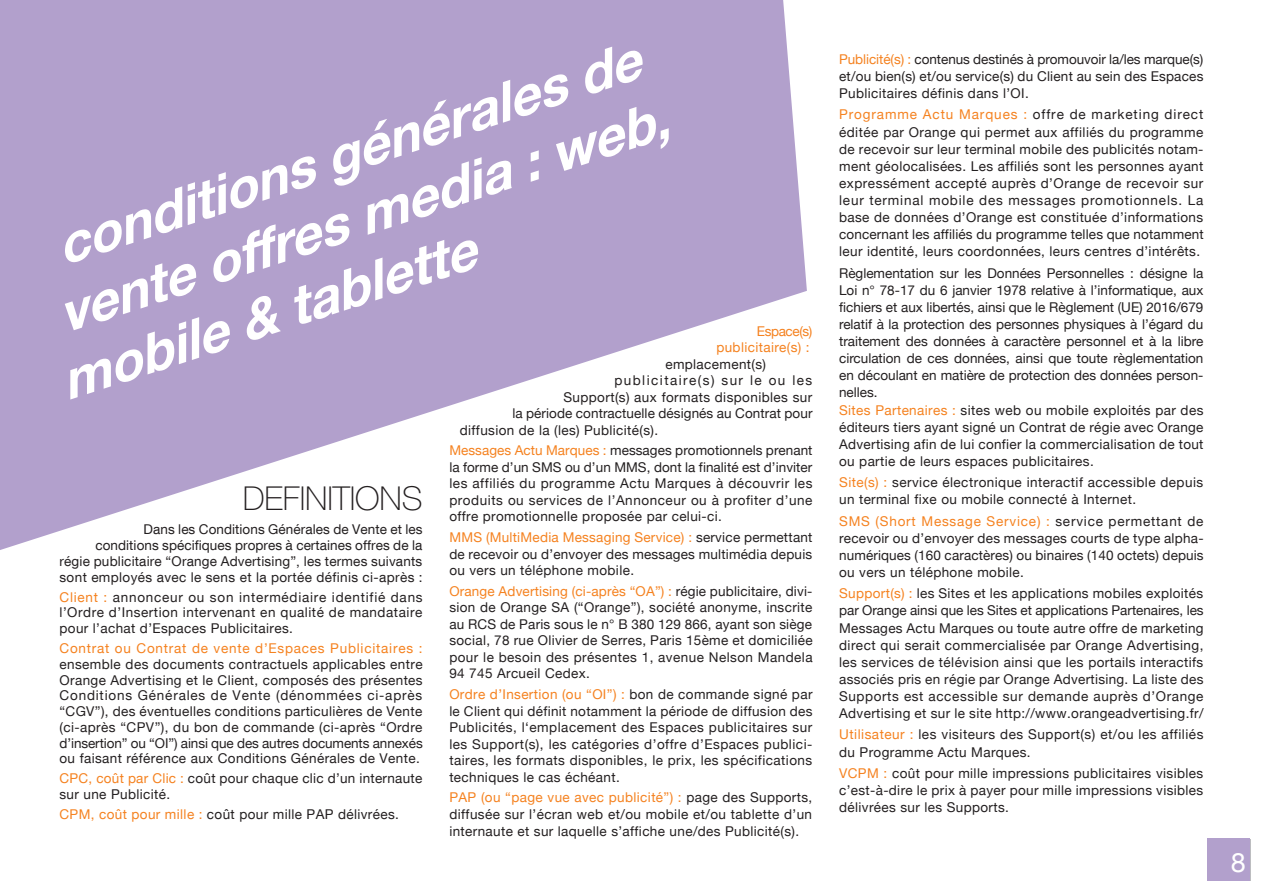
<style>
.page{position:relative;width:1263px;height:893px;background:#fff}
.page>*{position:absolute;margin:0;border:0;box-sizing:border-box;transform-origin:0 0}
.t1{font:italic 700 54px "Helvetica Neue";color:#fff}
.t2{font:100 33px "Helvetica Neue LT Std";letter-spacing:-.005em;color:#231f20}
.t3{font:27px "Helvetica Neue";color:#fff}
.t4{font:13.5px/17.1px "Helvetica Neue";letter-spacing:.03em;color:#231f20;text-align:justify}
.t5{font:13.5px/17.1px "Helvetica Neue";color:#231f20}
.t6{font:13.5px/15.8px "Helvetica Neue";letter-spacing:.015em;color:#231f20;text-align:right}
.t7{font:13.5px "Helvetica Neue";letter-spacing:.06em;color:#f58220}
.t8{font:13.5px "Helvetica Neue";letter-spacing:.005em;color:#231f20}
.t9{font:13.5px "Helvetica Neue";letter-spacing:.11em;color:#231f20}
.t10{font:13.5px "Helvetica Neue";letter-spacing:.03em;color:#f58220}
.s1{color:#fff}
.s2{color:#f58220}
</style>
<div class="page">
<svg style="left:0;top:0;width:807px;height:550px;fill:#b2a0cc"></svg>
<div style="left:1208px;top:838px;width:42px;height:42px;background:#b2a0cc"></div>
<h1 class="t1" style="left:47px;top:215px;width:612px;rotate:-18deg">conditions générales de</h1>
<h1 class="t1" style="left:48px;top:283px;width:640px;rotate:-18deg">vente offres media : web,</h1>
<h1 class="t1" style="left:51px;top:350px;width:435px;rotate:-18deg">mobile &amp; tablette</h1>
<p class="t7" style="left:757px;top:323px;width:57px">Espace(s)</p>
<p class="t10" style="left:716px;top:339px;width:95px">publicitaire(s)<span class="s1">.</span>:</p>
<p class="t4" style="left:665px;top:355px;width:102px">emplacement(s)</p>
<p class="t9" style="left:614px;top:372px;width:199px">publicitaire(s) sur le ou les</p>
<p class="t4" style="left:563px;top:388px;width:250px">Support(s) aux formats disponibles sur</p>
<p class="t8" style="left:512px;top:405px;width:302px">la période contractuelle désignés au Contrat pour</p>
<p class="t4" style="left:460px;top:421px;width:200px">diffusion de la (les) Publicité(s).</p>
<p class="t4" style="left:449px;top:442px;width:365px;line-height:16.5px"><span class="s2">Messages Actu Marques :</span> messages promotionnels prenant la forme d’un SMS ou d’un MMS, dont la finalité est d’inviter les affiliés du programme Actu Marques à découvrir les produits ou services de l’Annonceur ou à profiter d’une offre promotionnelle proposée par celui-ci.</p>
<p class="t4" style="left:449px;top:529px;width:365px;line-height:16.5px"><span class="s2">MMS (MultiMedia Messaging Service) :</span> service permettant de recevoir ou d’envoyer des messages multimédia depuis ou vers un téléphone mobile.</p>
<p class="t4" style="left:449px;top:583px;width:365px;line-height:16.5px"><span class="s2">Orange Advertising (ci-après “OA”) :</span> régie publicitaire, divi&shy;sion de Orange SA (“Orange”), société anonyme, inscrite au RCS de Paris sous le n° B 380 129 866, ayant son siège social, 78 rue Olivier de Serres, Paris 15ème et domiciliée pour le besoin des présentes 1, avenue Nelson Mandela 94 745 Arcueil Cedex.</p>
<p class="t4" style="left:449px;top:686px;width:365px;line-height:16.5px"><span class="s2">Ordre d’Insertion (ou “OI”) :</span> bon de commande signé par le Client qui définit notamment la période de diffusion des Publicités, l‘emplacement des Espaces publicitaires sur les Support(s), les catégories d’offre d’Espaces publici&shy;taires, les formats disponibles, le prix, les spécifications techniques le cas échéant.</p>
<p class="t4" style="left:449px;top:789px;width:364px"><span class="s2">PAP (ou “page vue avec publicité”) :</span> page des Supports, diffusée sur l’écran web et/ou mobile et/ou tablette d’un internaute et sur laquelle s’affiche une/des Publicité(s).</p>
<h2 class="t2" style="left:243px;top:480px;width:181px">DEFINITIONS</h2>
<p class="t6" style="left:60px;top:521px;width:365px">Dans les Conditions Générales de Vente et les<br>conditions spécifiques propres à certaines offres de la<br>régie publicitaire “Orange Advertising”, les termes suivants sont employés avec le sens et la portée définis ci-après :</p>
<p class="t4" style="left:60px;top:589px;width:365px;line-height:15.8px"><span class="s2">Client :</span> annonceur ou son intermédiaire identifié dans l’Ordre d’Insertion intervenant en qualité de mandataire pour l’achat d’Espaces Publicitaires.</p>
<p class="t7" style="left:60px;top:640px;width:364px">Contrat ou Contrat de vente d’Espaces Publicitaires :</p>
<p class="t4" style="left:60px;top:656px;width:365px;line-height:15.8px">ensemble des documents contractuels applicables entre Orange Advertising et le Client, composés des présentes Conditions Générales de Vente (dénommées ci-après “CGV”), des éventuelles conditions particulières de Vente (ci-après “CPV”), du bon de commande (ci-après “Ordre d’insertion” ou “OI”) ainsi que des autres documents annexés ou faisant référence aux Conditions Générales de Vente.</p>
<p class="t4" style="left:60px;top:771px;width:364px;line-height:15.8px"><span class="s2">CPC, coût par Clic :</span> coût pour chaque clic d’un internaute sur une Publicité.</p>
<p class="t4" style="left:60px;top:806px;width:341px"><span class="s2">CPM, coût pour mille :</span> coût pour mille PAP délivrées.</p>
<p class="t4" style="left:839px;top:50px;width:366px"><span class="s2">Publicité(s) :</span> contenus destinés à promouvoir la/les marque(s) et/ou bien(s) et/ou service(s) du Client au sein des Espaces Publicitaires définis dans l’OI.</p>
<p class="t4" style="left:839px;top:106px;width:366px"><span class="s2">Programme Actu Marques :</span> offre de marketing direct éditée par Orange qui permet aux affiliés du programme de recevoir sur leur terminal mobile des publicités notam&shy;ment géolocalisées. Les affiliés sont les personnes ayant expressément accepté auprès d’Orange de recevoir sur leur terminal mobile des messages promotionnels. La base de données d’Orange est constituée d’informations concernant les affiliés du programme telles que notamment leur identité, leurs coordonnées, leurs centres d’intérêts.</p>
<p class="t5" style="left:839px;top:264px;width:366px">Règlementation sur les Données Personnelles : désigne la Loi n° 78-17 du 6 janvier 1978 relative à l’informatique, aux fichiers et aux libertés, ainsi que le Règlement (UE) 2016/679 relatif à la protection des personnes physiques à l’égard du traitement des données à caractère personnel et à la libre circulation de ces données, ainsi que toute règlementation en découlant en matière de protection des données person&shy;nelles.<br><span class="s2">Sites Partenaires :</span> sites web ou mobile exploités par des éditeurs tiers ayant signé un Contrat de régie avec Orange Advertising afin de lui confier la commercialisation de tout ou partie de leurs espaces publicitaires.</p>
<p class="t4" style="left:839px;top:474px;width:366px"><span class="s2">Site(s) :</span> service électronique interactif accessible depuis un terminal fixe ou mobile connecté à Internet.</p>
<p class="t4" style="left:839px;top:512px;width:366px"><span class="s2">SMS (Short Message Service) :</span> service permettant de recevoir ou d’envoyer des messages courts de type alpha&shy;numériques (160 caractères) ou binaires (140 octets) depuis ou vers un téléphone mobile.</p>
<p class="t4" style="left:839px;top:585px;width:366px"><span class="s2">Support(s) :</span> les Sites et les applications mobiles exploités par Orange ainsi que les Sites et applications Partenaires, les Messages Actu Marques ou toute autre offre de marketing direct qui serait commercialisée par Orange Advertising, les services de télévision ainsi que les portails interactifs associés pris en régie par Orange Advertising. La liste des Supports est accessible sur demande auprès d’Orange Advertising et sur le site http://www.orangeadvertising.fr/</p>
<p class="t4" style="left:839px;top:726px;width:366px"><span class="s2">Utilisateur :</span> les visiteurs des Support(s) et/ou les affiliés du Programme Actu Marques.</p>
<p class="t4" style="left:839px;top:764px;width:366px"><span class="s2">VCPM :</span> coût pour mille impressions publicitaires visibles c’est-à-dire le prix à payer pour mille impressions visibles délivrées sur les Supports.</p>
<h3 class="t3" style="left:1231px;top:846px;width:17px">8</h3>
</div>
